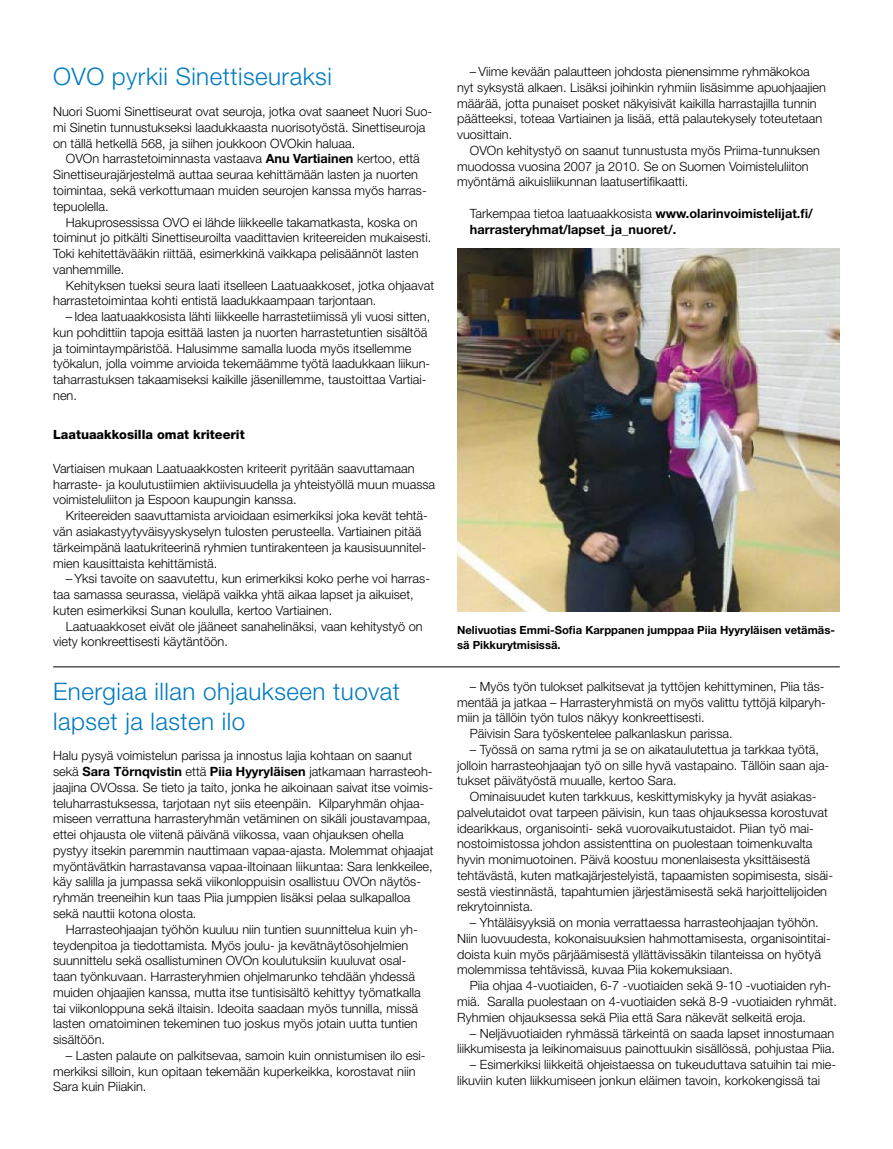
<style>
.page{position:relative;width:893px;height:1149px;background:#fff}
.page>*{position:absolute;margin:0;border:0;box-sizing:border-box;transform-origin:0 0}
.t1{font:300 24.15px/30px "Helvetica Neue";letter-spacing:.02em;color:#007bc0}
.t2{font:300 12.75px/15.8px "Helvetica Neue";color:#000}
.t3{font:700 12.75px/15.8px "Helvetica Neue";color:#000}
.t4{font:800 12.75px "Helvetica Neue";color:#000}
.t5{font:700 11.25px/14.2px "Helvetica Neue";color:#000}
.s1{font-weight:700}
.s2{font-weight:300}
</style>
<div class="page">
<img style="left:457px;top:248px;width:383px;height:363px">
<hr style="left:53px;top:666px;width:787px;height:1px;background:#000">
<h1 class="t1" style="left:53px;top:61px;width:280px">OVO pyrkii Sinettiseuraksi</h1>
<p class="t2" style="left:53px;top:103px;width:381px">Nuori Suomi Sinettiseurat ovat seuroja, jotka ovat saaneet Nuori Suo&shy;mi Sinetin tunnustukseksi laadukkaasta nuorisotyöstä. Sinettiseuroja on tällä hetkellä 568, ja siihen joukkoon OVOkin haluaa.</p>
<p class="t2" style="left:53px;top:151px;width:375px;text-indent:13px">OVOn harrastetoiminnasta vastaava <span class="s1">Anu Vartiainen</span> kertoo, että Sinettiseurajärjestelmä auttaa seuraa kehittämään lasten ja nuorten toimintaa, sekä verkottumaan muiden seurojen kanssa myös harras&shy;tepuolella.</p>
<p class="t2" style="left:53px;top:214px;width:380px;text-indent:13px">Hakuprosessissa OVO ei lähde liikkeelle takamatkasta, koska on toiminut jo pitkälti Sinettiseuroilta vaadittavien kriteereiden mukaisesti.<br>Toki kehitettävääkin riittää, esimerkkinä vaikkapa pelisäännöt lasten vanhemmille.</p>
<p class="t2" style="left:53px;top:277px;width:382px;text-indent:13px">Kehityksen tueksi seura laati itselleen Laatuaakkoset, jotka ohjaavat harrastetoimintaa kohti entistä laadukkaampaan tarjontaan.</p>
<p class="t2" style="left:53px;top:308px;width:379px;text-indent:13px">– Idea laatuaakkosista lähti liikkeelle harrastetiimissä yli vuosi sitten, kun pohdittiin tapoja esittää lasten ja nuorten harrastetuntien sisältöä ja toimintaympäristöä. Halusimme samalla luoda myös itsellemme työkalun, jolla voimme arvioida tekemäämme työtä laadukkaan liikun&shy;taharrastuksen takaamiseksi kaikille jäsenillemme, taustoittaa Vartiai&shy;nen.</p>
<p class="t4" style="left:53px;top:426px;width:193px">Laatuaakkosilla omat kriteerit</p>
<p class="t2" style="left:53px;top:460px;width:384px">Vartiaisen mukaan Laatuaakkosten kriteerit pyritään saavuttamaan harraste- ja koulutustiimien aktiivisuudella ja yhteistyöllä muun muassa voimisteluliiton ja Espoon kaupungin kanssa.</p>
<p class="t2" style="left:53px;top:507px;width:376px;text-indent:13px">Kriteereiden saavuttamista arvioidaan esimerkiksi joka kevät tehtä&shy;vän asiakastyytyväisyyskyselyn tulosten perusteella. Vartiainen pitää tärkeimpänä laatukriteerinä ryhmien tuntirakenteen ja kausisuunnitel&shy;mien kausittaista kehittämistä.</p>
<p class="t2" style="left:53px;top:570px;width:378px;text-indent:13px">– Yksi tavoite on saavutettu, kun erimerkiksi koko perhe voi harras&shy;taa samassa seurassa, vieläpä vaikka yhtä aikaa lapset ja aikuiset, kuten esimerkiksi Sunan koululla, kertoo Vartiainen.</p>
<p class="t2" style="left:53px;top:617px;width:371px;text-indent:13px">Laatuaakkoset eivät ole jääneet sanahelinäksi, vaan kehitystyö on viety konkreettisesti käytäntöön.</p>
<h1 class="t1" style="left:53px;top:675px;width:348px">Energiaa illan ohjaukseen tuovat lapset ja lasten ilo</h1>
<p class="t2" style="left:53px;top:747px;width:382px">Halu pysyä voimistelun parissa ja innostus lajia kohtaan on saanut sekä <span class="s1">Sara Törnqvistin</span> että <span class="s1">Piia Hyyryläisen</span> jatkamaan harrasteoh&shy;jaajina OVOssa. Se tieto ja taito, jonka he aikoinaan saivat itse voimis&shy;teluharrastuksessa, tarjotaan nyt siis eteenpäin. Kilparyhmän ohjaa&shy;miseen verrattuna harrasteryhmän vetäminen on sikäli joustavampaa, ettei ohjausta ole viitenä päivänä viikossa, vaan ohjauksen ohella pystyy itsekin paremmin nauttimaan vapaa-ajasta. Molemmat ohjaajat myöntävätkin harrastavansa vapaa-iltoinaan liikuntaa: Sara lenkkeilee, käy salilla ja jumpassa sekä viikonloppuisin osallistuu OVOn näytös&shy;ryhmän treeneihin kun taas Piia jumppien lisäksi pelaa sulkapalloa sekä nauttii kotona olosta.</p>
<p class="t2" style="left:53px;top:920px;width:369px;text-indent:13px">Harrasteohjaajan työhön kuuluu niin tuntien suunnittelua kuin yh&shy;teydenpitoa ja tiedottamista. Myös joulu- ja kevätnäytösohjelmien suunnittelu sekä osallistuminen OVOn koulutuksiin kuuluvat osal&shy;taan työnkuvaan. Harrasteryhmien ohjelmarunko tehdään yhdessä muiden ohjaajien kanssa, mutta itse tuntisisältö kehittyy työmatkalla tai viikonloppuna sekä iltaisin. Ideoita saadaan myös tunnilla, missä lasten omatoiminen tekeminen tuo joskus myös jotain uutta tuntien sisältöön.</p>
<p class="t2" style="left:53px;top:1046px;width:374px;text-indent:13px">– Lasten palaute on palkitsevaa, samoin kuin onnistumisen ilo esi&shy;merkiksi silloin, kun opitaan tekemään kuperkeikka, korostavat niin<br>Sara kuin Piiakin.</p>
<p class="t2" style="left:457px;top:63px;width:370px;text-indent:13px">– Viime kevään palautteen johdosta pienensimme ryhmäkokoa nyt syksystä alkaen. Lisäksi joihinkin ryhmiin lisäsimme apuohjaajien määrää, jotta punaiset posket näkyisivät kaikilla harrastajilla tunnin päätteeksi, toteaa Vartiainen ja lisää, että palautekysely toteutetaan vuosittain.</p>
<p class="t2" style="left:457px;top:142px;width:364px;text-indent:13px">OVOn kehitystyö on saanut tunnustusta myös Priima-tunnuksen muodossa vuosina 2007 ja 2010. Se on Suomen Voimisteluliiton myöntämä aikuisliikunnan laatusertifikaatti.</p>
<p class="t3" style="left:470px;top:205px;width:345px"><span class="s2">Tarkempaa tietoa laatuaakkosista</span> www.olarinvoimistelijat.fi/ harrasteryhmat/lapset_ja_nuoret/.</p>
<p class="t5" style="left:457px;top:622px;width:379px">Nelivuotias Emmi-Sofia Karppanen jumppaa Piia Hyyryläisen vetämäs&shy;sä Pikkurytmisissä.</p>
<p class="t2" style="left:470px;top:678px;width:356px">– Myös työn tulokset palkitsevat ja tyttöjen kehittyminen, Piia täs-</p>
<p class="t2" style="left:457px;top:693px;width:370px">mentää ja jatkaa – Harrasteryhmistä on myös valittu tyttöjä kilparyh-</p>
<p class="t2" style="left:457px;top:709px;width:249px">miin ja tällöin työn tulos näkyy konkreettisesti.</p>
<p class="t2" style="left:470px;top:725px;width:264px">Päivisin Sara työskentelee palkanlaskun parissa.</p>
<p class="t2" style="left:457px;top:741px;width:374px;text-indent:13px">– Työssä on sama rytmi ja se on aikataulutettua ja tarkkaa työtä, jolloin harrasteohjaajan työ on sille hyvä vastapaino. Tällöin saan aja&shy;tukset päivätyöstä muualle, kertoo Sara.</p>
<p class="t2" style="left:457px;top:788px;width:377px;text-indent:13px">Ominaisuudet kuten tarkkuus, keskittymiskyky ja hyvät asiakas&shy;palvelutaidot ovat tarpeen päivisin, kun taas ohjauksessa korostuvat idearikkaus, organisointi- sekä vuorovaikutustaidot. Piian työ mai&shy;nostoimistossa johdon assistenttina on puolestaan toimenkuvalta hyvin monimuotoinen. Päivä koostuu monenlaisesta yksittäisestä tehtävästä, kuten matkajärjestelyistä, tapaamisten sopimisesta, sisäi&shy;sestä viestinnästä, tapahtumien järjestämisestä sekä harjoittelijoiden rekrytoinnista.</p>
<p class="t2" style="left:457px;top:914px;width:375px;text-indent:13px">– Yhtäläisyyksiä on monia verrattaessa harrasteohjaajan työhön.<br>Niin luovuudesta, kokonaisuuksien hahmottamisesta, organisointitai&shy;doista kuin myös pärjäämisestä yllättävissäkin tilanteissa on hyötyä molemmissa tehtävissä, kuvaa Piia kokemuksiaan.</p>
<p class="t2" style="left:457px;top:977px;width:381px;text-indent:13px">Piia ohjaa 4-vuotiaiden, 6-7 -vuotiaiden sekä 9-10 -vuotiaiden ryh&shy;miä. Saralla puolestaan on 4-vuotiaiden sekä 8-9 -vuotiaiden ryhmät.<br>Ryhmien ohjauksessa sekä Piia että Sara näkevät selkeitä eroja.</p>
<p class="t2" style="left:457px;top:1024px;width:379px;text-align:right">– Neljävuotiaiden ryhmässä tärkeintä on saada lapset innostumaan liikkumisesta ja leikinomaisuus painottuukin sisällössä, pohjustaa Piia.</p>
<p class="t2" style="left:457px;top:1055px;width:380px;text-indent:13px">– Esimerkiksi liikkeitä ohjeistaessa on tukeuduttava satuihin tai mie&shy;likuviin kuten liikkumiseen jonkun eläimen tavoin, korkokengissä tai</p>
</div>
